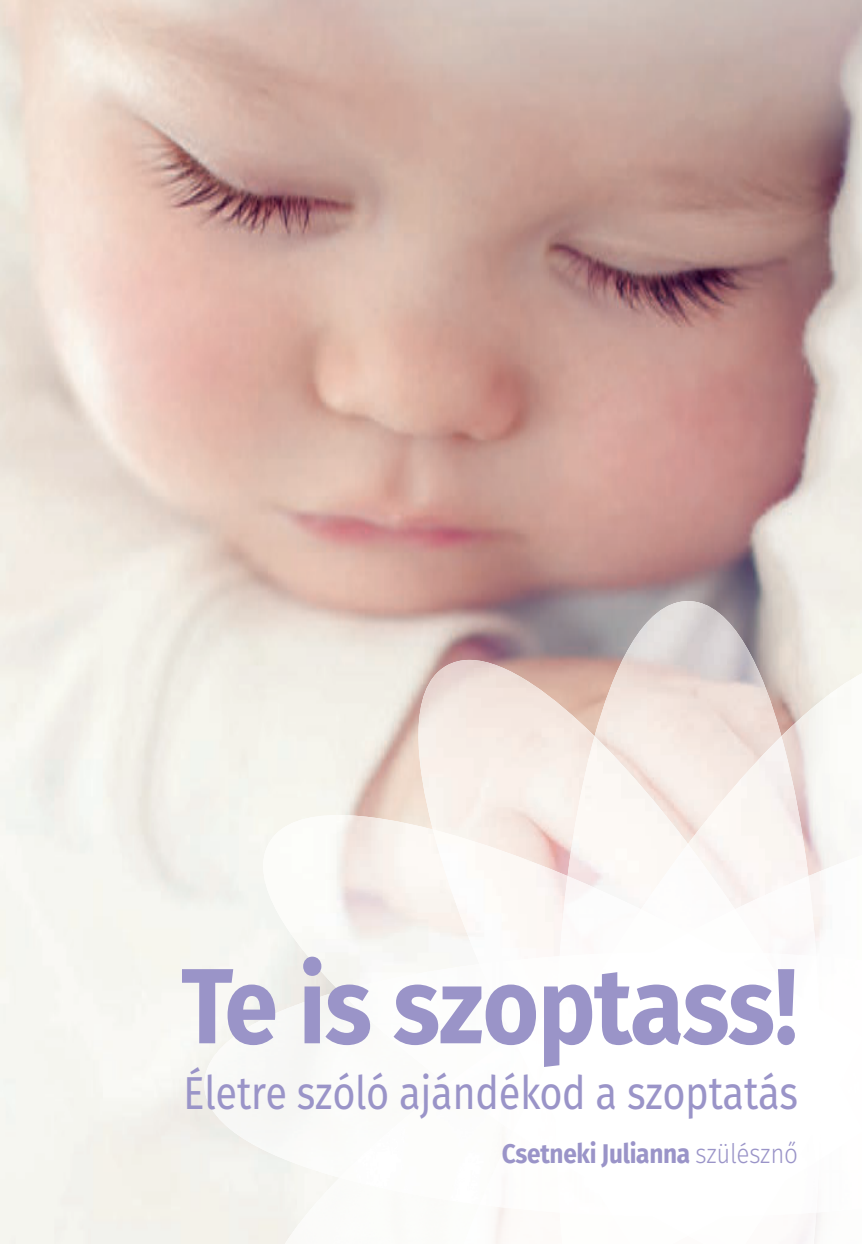
<style>
.page{position:relative;width:862px;height:1244px;background:#fff}
.page>*{position:absolute;margin:0;border:0;box-sizing:border-box;transform-origin:0 0}
.t1{font:700 106.88px "Fira Sans OT";letter-spacing:-.01em;color:#9a94c8;scale:.9 1}
.t2{font:46.12px "Fira Sans OT";letter-spacing:-.01em;color:#9a94c8;scale:.86 1}
.t3{font:700 27px "Fira Sans OT";letter-spacing:-.01em;color:#9a94c8;scale:.9 1}
.s1{font-family:"Fira Sans OT Light";font-weight:400}
</style>
<div class="page">
<img style="left:0;top:0;width:861px;height:1244px">
<img style="left:594px;top:601px;width:186px;height:135px">
<img style="left:204px;top:991px;width:135px;height:186px">
<img style="left:272px;top:1177px;width:183px;height:67px">
<img style="left:339px;top:1084px;width:140px;height:120px">
<img style="left:246px;top:815px;width:186px;height:176px">
<img style="left:339px;top:964px;width:140px;height:120px">
<img style="left:447px;top:1037px;width:65px;height:94px">
<img style="left:455px;top:1204px;width:104px;height:40px">
<img style="left:559px;top:1217px;width:52px;height:27px">
<img style="left:479px;top:1131px;width:76px;height:81px">
<img style="left:780px;top:661px;width:81px;height:183px">
<img style="left:594px;top:736px;width:213px;height:140px">
<img style="left:807px;top:844px;width:54px;height:112px">
<img style="left:734px;top:876px;width:81px;height:75px">
<img style="left:820px;top:956px;width:41px;height:52px">
<img style="left:512px;top:1037px;width:43px;height:123px">
<img style="left:820px;top:1008px;width:41px;height:123px">
<img style="left:406px;top:660px;width:188px;height:216px">
<img style="left:815px;top:1212px;width:46px;height:32px">
<img style="left:763px;top:1217px;width:52px;height:27px">
<img style="left:820px;top:1131px;width:41px;height:81px">
<img style="left:432px;top:829px;width:135px;height:135px">
<img style="left:559px;top:876px;width:81px;height:75px">
<img style="left:479px;top:956px;width:76px;height:81px">
<img style="left:640px;top:844px;width:94px;height:65px">
<img style="left:611px;top:909px;width:152px;height:335px">
<img style="left:652px;top:1217px;width:71px;height:19px">
<img style="left:652px;top:933px;width:71px;height:18px">
<img style="left:536px;top:1049px;width:303px;height:71px">
<img style="left:555px;top:951px;width:265px;height:266px">
<h1 class="t1" style="left:181px;top:963px;width:686px">Te is szoptass!</h1>
<p class="t2" style="left:183px;top:1074px;width:716px">Életre szóló ajándékod a szoptatás</p>
<p class="t3" style="left:501px;top:1142px;width:331px">Csetneki Julianna <span class="s1">szülésznő</span></p>
</div>
